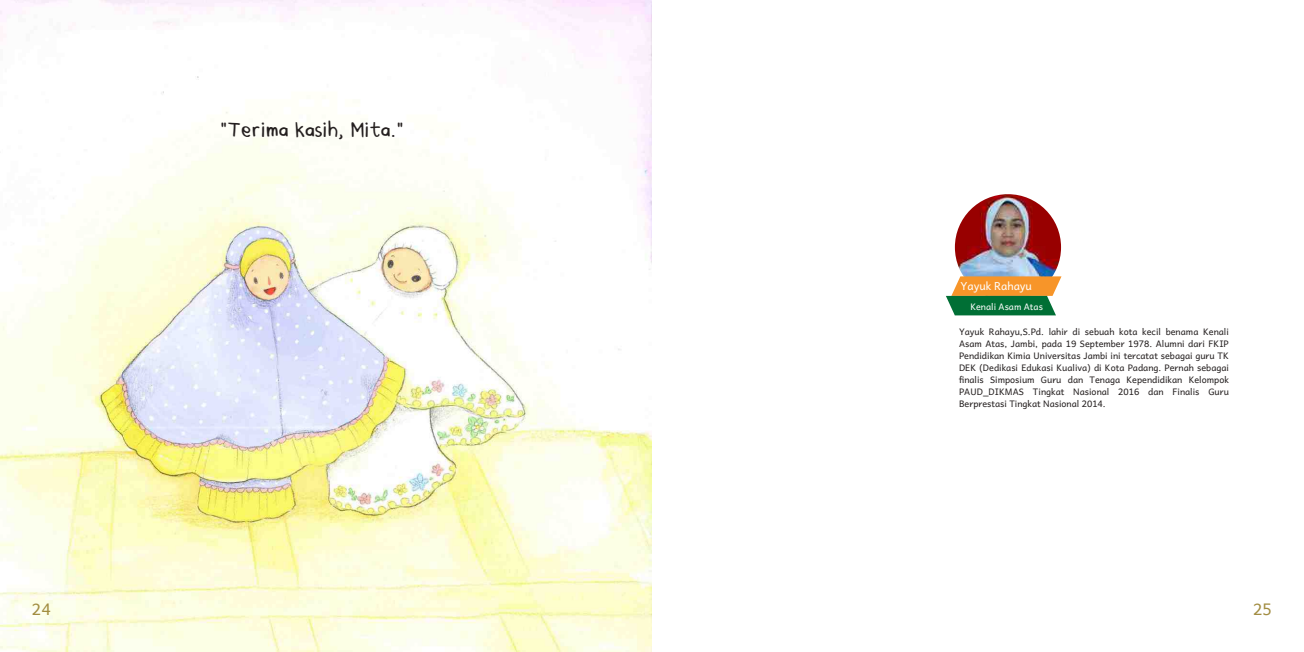
<style>
.page{position:relative;width:1304px;height:652px;background:#fff}
.page>*{position:absolute;margin:0;border:0;box-sizing:border-box;transform-origin:0 0}
.t1{font:20px "Mala's Handwriting";color:#241f1f;scale:.95 1}
.t2{font:16px "Andika New Basic";color:#a28d42}
.t3{font:11px "Andika Basic";color:#fff}
.t4{font:9px/12px "Andika Basic";color:#241f1f;text-align:justify}
.t5{font:9px "Andika Basic";color:#fff}
</style>
<div class="page">
<img style="left:0;top:0;width:652px;height:652px">
<img style="left:955px;top:194px;width:106px;height:106px;border-radius:53px">
<svg style="left:946px;top:276px;width:115px;height:39px;background:#8c9149"></svg>
<h1 class="t1" style="left:220px;top:118px;width:195px">”Terima kasih, Mita.”</h1>
<p class="t3" style="left:960px;top:276px;width:73px">Yayuk Rahayu</p>
<p class="t5" style="left:970px;top:298px;width:74px">Kenali Asam Atas</p>
<p class="t4" style="left:959px;top:324px;width:271px">Yayuk Rahayu,S.Pd. lahir di sebuah kota kecil benama Kenali Asam Atas, Jambi, pada 19 September 1978. Alumni dari FKIP Pendidikan Kimia Universitas Jambi ini tercatat sebagai guru TK DEK (Dedikasi Edukasi Kualiva) di Kota Padang. Pernah sebagai finalis Simposium Guru dan Tenaga Kependidikan Kelompok PAUD_DIKMAS Tingkat Nasional 2016 dan Finalis Guru Berprestasi Tingkat Nasional 2014.</p>
<h2 class="t2" style="left:32px;top:595px;width:20px">24</h2>
<h2 class="t2" style="left:1253px;top:595px;width:20px">25</h2>
</div>
